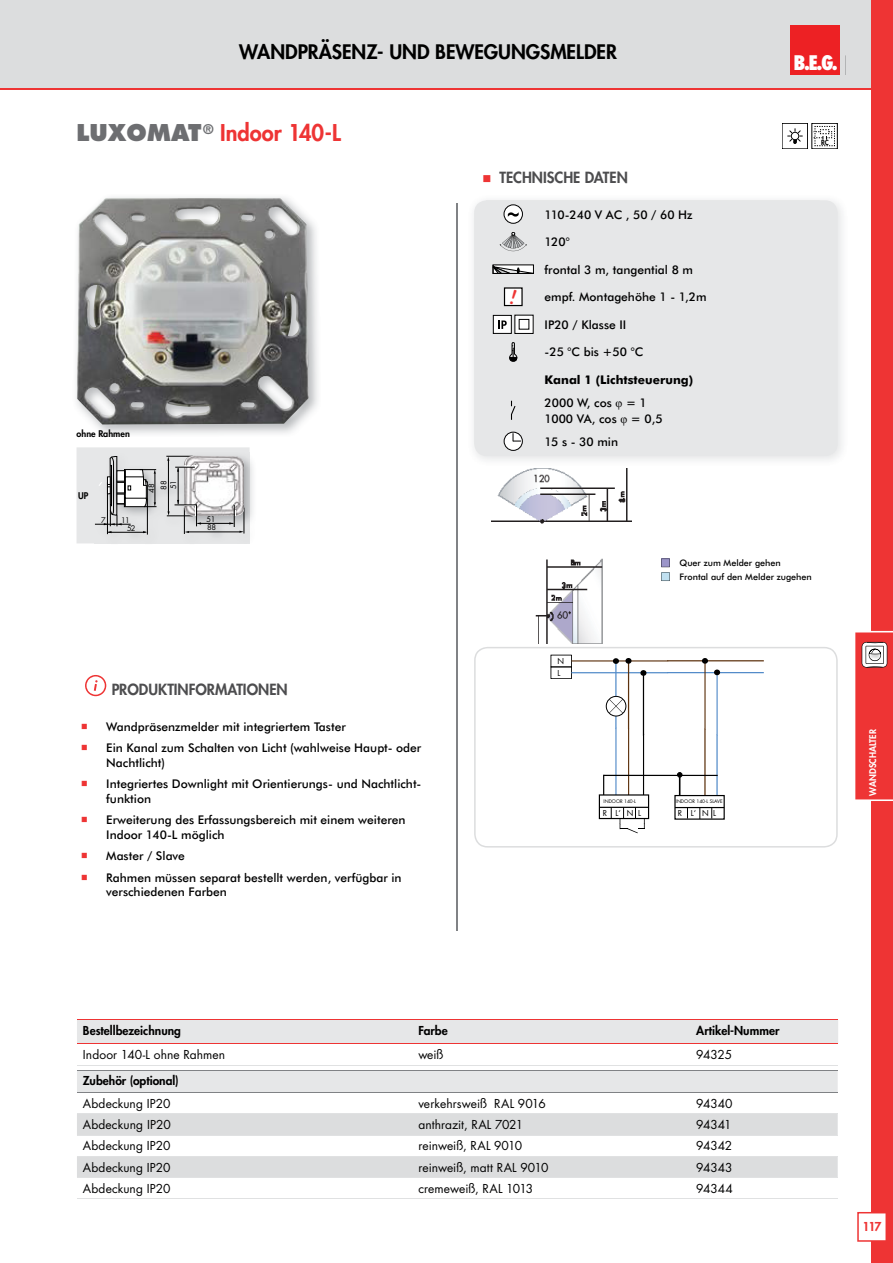
<style>
.page{position:relative;width:893px;height:1263px;background:#fff}
.page>*{position:absolute;margin:0;border:0;box-sizing:border-box;transform-origin:0 0}
.t1{font:800 22.5px "Futura";color:#ee3434}
.t2{font:800 condensed 19.65px "Futura";color:#fff}
.t3{font:800 19.5px "Futura";color:#000}
.t4{font:800 15px "Futura";color:#4d4d4f}
.t5{font:500 12px/14.4px "Futura BT";color:#000}
.t6{font:12px "Futura";letter-spacing:.005em;color:#000}
.t7{font:800 12px "Futura";color:#000}
.t8{font:700 12px/22.4px "Futura BT";color:#000}
.t9{font:800 12px "Futura";color:#ee3434}
.t10{font:500 9px/13.8px "Futura BT";color:#000}
.t11{font:800 9px "Futura";letter-spacing:.01em;color:#fff}
.t12{font:800 9px "Futura";color:#000}
.t13{font:800 9px "Futura";color:#000;scale:.96 1}
.t14{font:7.95px/11.6px "Futura";color:#000}
.t15{font:7.5px/8.2px "Futura";letter-spacing:-.05em;color:#000}
.t16{font:800 6.9px "Futura";color:#000}
.t17{font:4.8px "Futura";color:#000}
.s1{color:#6d6e71}
.s2{color:#ee3434}
.s3{font-weight:500}
.s4{font-family:"Times New Roman";font-weight:400}
.s5{font-stretch:normal;font-size:25.95px;color:#000}
.s6{font-family:"Minion Pro";font-weight:400;font-size:18px;color:#ee3434}
</style>
<div class="page">
<div style="left:0;top:0;width:876px;height:89px;background:#dcddde"></div>
<div style="left:872px;top:0;width:21px;height:1263px;background:#ee3434"></div>
<svg style="left:857px;top:1212px;width:29px;height:30px"></svg>
<div style="left:790px;top:26px;width:49px;height:49px;background:#ed2124"></div>
<hr style="left:0;top:88px;width:885px;height:2px;background:#ee3434">
<svg style="left:855px;top:631px;width:38px;height:170px"></svg>
<div style="left:474px;top:200px;width:364px;height:256px;background:#e6e7e8;border-radius:13px"></div>
<div style="left:504px;top:205px;width:18px;height:18px;background:#fff;border-radius:50%"></div>
<div style="left:504px;top:205px;width:19px;height:19px;border:1px solid #000;border-radius:50%"></div>
<svg style="left:508px;top:212px;width:11px;height:5px"></svg>
<svg style="left:500px;top:232px;width:27px;height:19px"></svg>
<svg style="left:492px;top:265px;width:42px;height:9px"></svg>
<div style="left:504px;top:288px;width:18px;height:18px;background:#fff"></div>
<div style="left:504px;top:287px;width:19px;height:19px;border:1px solid #000"></div>
<div style="left:493px;top:315px;width:18px;height:18px;background:#fff"></div>
<div style="left:493px;top:315px;width:19px;height:19px;border:1px solid #000"></div>
<svg style="left:499px;top:320px;width:8px;height:9px"></svg>
<svg style="left:516px;top:317px;width:16px;height:15px"></svg>
<div style="left:519px;top:319px;width:10px;height:10px;background:#fff"></div>
<div style="left:519px;top:319px;width:10px;height:11px;border:1px solid #000"></div>
<svg style="left:509px;top:342px;width:8px;height:19px"></svg>
<svg style="left:511px;top:401px;width:4px;height:19px"></svg>
<div style="left:504px;top:432px;width:18px;height:18px;background:#fff;border-radius:50%"></div>
<div style="left:504px;top:432px;width:19px;height:19px;border:1px solid #000;border-radius:50%"></div>
<svg style="left:513px;top:433px;width:8px;height:9px"></svg>
<img style="left:491px;top:469px;width:140px;height:174px">
<svg style="left:661px;top:559px;width:9px;height:22px"></svg>
<svg style="left:474px;top:647px;width:364px;height:200px"></svg>
<img style="left:77px;top:198px;width:232px;height:226px">
<svg style="left:77px;top:447px;width:173px;height:96px;background:#d0d0d1"></svg>
<svg style="left:85px;top:675px;width:21px;height:21px"></svg>
<svg style="left:77px;top:1019px;width:761px;height:73px"></svg>
<svg style="left:77px;top:1114px;width:761px;height:63px;fill:#dcddde"></svg>
<hr style="left:77px;top:1113px;width:335px;height:1px;background:#e0e1e2">
<hr style="left:412px;top:1113px;width:278px;height:1px;background:#e0e1e2">
<hr style="left:690px;top:1113px;width:148px;height:1px;background:#e0e1e2">
<hr style="left:77px;top:1135px;width:335px;height:1px;background:#e0e1e2">
<hr style="left:412px;top:1135px;width:278px;height:1px;background:#e0e1e2">
<hr style="left:690px;top:1135px;width:148px;height:1px;background:#e0e1e2">
<hr style="left:77px;top:1156px;width:335px;height:1px;background:#e0e1e2">
<hr style="left:412px;top:1156px;width:278px;height:1px;background:#e0e1e2">
<hr style="left:690px;top:1156px;width:148px;height:1px;background:#e0e1e2">
<hr style="left:77px;top:1177px;width:335px;height:1px;background:#e0e1e2">
<hr style="left:412px;top:1177px;width:278px;height:1px;background:#e0e1e2">
<hr style="left:690px;top:1177px;width:148px;height:1px;background:#e0e1e2">
<hr style="left:77px;top:1198px;width:335px;height:1px;background:#e0e1e2">
<hr style="left:412px;top:1198px;width:278px;height:1px;background:#e0e1e2">
<hr style="left:690px;top:1198px;width:148px;height:1px;background:#e0e1e2">
<hr style="left:77px;top:1070px;width:335px;height:1px;background:#808285">
<hr style="left:412px;top:1070px;width:278px;height:1px;background:#808285">
<hr style="left:690px;top:1070px;width:148px;height:1px;background:#808285">
<hr style="left:77px;top:1092px;width:335px;height:1px;background:#808285">
<hr style="left:412px;top:1092px;width:278px;height:1px;background:#808285">
<hr style="left:690px;top:1092px;width:148px;height:1px;background:#808285">
<svg style="left:788px;top:129px;width:14px;height:15px"></svg>
<div style="left:791px;top:132px;width:8px;height:8px;border:1px solid #000;border-radius:50%"></div>
<div style="left:782px;top:123px;width:26px;height:26px;border:1px solid #000"></div>
<svg style="left:814px;top:126px;width:21px;height:21px"></svg>
<hr style="left:456px;top:203px;width:2px;height:727px;background:#808285">
<h3 class="t3" style="left:239px;top:38px;width:379px">WANDPRÄSENZ- UND BEWEGUNGSMELDER</h3>
<h1 class="t1" style="left:77px;top:118px;width:266px"><span class="s1">LUXOMAT</span><sup>®</sup> Indoor 140-L</h1>
<p class="t12" style="left:77px;top:428px;width:55px">ohne Rahmen</p>
<p class="t13" style="left:78px;top:489px;width:12px">UP</p>
<p class="t15" style="left:101px;top:516px;width:6px">7</p>
<p class="t15" style="left:127px;top:516px;width:10px;text-indent:-6px">11<br>52</p>
<p class="t15" style="left:159px;top:490px;width:11px;rotate:-90deg">88</p>
<p class="t15" style="left:169px;top:489px;width:10px;rotate:-90deg">51</p>
<p class="t15" style="left:147px;top:493px;width:11px;rotate:-90deg">48</p>
<p class="t15" style="left:207px;top:515px;width:11px">51<br>88</p>
<p class="t4" style="left:483px;top:168px;width:147px"><span class="s2">■</span> TECHNISCHE DATEN</p>
<p class="t5" style="left:545px;top:207px;width:150px">110-240 V AC , 50 / 60 Hz</p>
<p class="t5" style="left:545px;top:235px;width:27px">120°</p>
<p class="t5" style="left:545px;top:262px;width:150px">frontal 3 m, tangential 8 m</p>
<p class="t5" style="left:545px;top:290px;width:163px">empf. Montagehöhe 1 - 1,2m</p>
<p class="t5" style="left:545px;top:317px;width:83px">IP20 / Klasse II</p>
<p class="t5" style="left:545px;top:345px;width:100px">-25 °C bis +50 °C</p>
<p class="t8" style="left:545px;top:369px;width:150px">Kanal 1 (Lichtsteuerung)<br><span class="s3">2000 W, cos</span> <span class="s4">φ</span> <span class="s3">= 1</span></p>
<p class="t5" style="left:545px;top:407px;width:120px;line-height:22.6px">1000 VA, cos <span class="s4">φ</span> = 0,5<br>15 s - 30 min</p>
<h2 class="t2" style="left:794px;top:50px;width:110px">B.E.G. <span class="s5">LUX</span></h2>
<p class="t16" style="left:821px;top:138px;width:9px">RC</p>
<p class="t4" style="left:112px;top:680px;width:177px">PRODUKTINFORMATIONEN</p>
<p class="t5" style="left:81px;top:719px;width:266px"><span class="s6">■</span> Wandpräsenzmelder mit integriertem Taster</p>
<p class="t5" style="left:106px;top:741px;width:316px;text-indent:-26px"><span class="s6">■</span> Ein Kanal zum Schalten von Licht (wahlweise Haupt- oder<br>Nachtlicht)</p>
<p class="t5" style="left:106px;top:777px;width:316px;text-indent:-26px"><span class="s6">■</span> Integriertes Downlight mit Orientierungs- und Nachtlicht&shy;funktion</p>
<p class="t5" style="left:106px;top:813px;width:301px;text-indent:-26px"><span class="s6">■</span> Erweiterung des Erfassungsbereich mit einem weiteren<br>Indoor 140-L möglich</p>
<p class="t5" style="left:81px;top:849px;width:106px"><span class="s6">■</span> Master / Slave</p>
<p class="t5" style="left:106px;top:870px;width:297px;text-indent:-26px"><span class="s6">■</span> Rahmen müssen separat bestellt werden, verfügbar in verschiedenen Farben</p>
<p class="t14" style="left:558px;top:655px;width:8px">N<br>L</p>
<p class="t10" style="left:679px;top:556px;width:134px">Quer zum Melder gehen<br>Frontal auf den Melder zugehen</p>
<p class="t17" style="left:603px;top:798px;width:34px">INDOOR 140-L</p>
<p class="t17" style="left:676px;top:798px;width:48px">INDOOR 140-L SLAVE</p>
<p class="t14" style="left:603px;top:807px;width:40px">R L‘NL</p>
<p class="t14" style="left:678px;top:807px;width:40px">R L‘NL</p>
<p class="t7" style="left:83px;top:1022px;width:100px">Bestellbezeichnung</p>
<p class="t7" style="left:418px;top:1022px;width:31px">Farbe</p>
<p class="t7" style="left:696px;top:1022px;width:85px">Artikel-Nummer</p>
<p class="t6" style="left:83px;top:1046px;width:144px">Indoor 140-L ohne Rahmen</p>
<p class="t6" style="left:418px;top:1046px;width:26px">weiß</p>
<p class="t6" style="left:696px;top:1046px;width:37px">94325</p>
<p class="t7" style="left:83px;top:1073px;width:97px">Zubehör (optional)</p>
<p class="t6" style="left:83px;top:1095px;width:89px">Abdeckung IP20</p>
<p class="t6" style="left:418px;top:1095px;width:129px">verkehrsweiß RAL 9016</p>
<p class="t6" style="left:696px;top:1095px;width:38px">94340</p>
<p class="t6" style="left:83px;top:1116px;width:89px">Abdeckung IP20</p>
<p class="t6" style="left:418px;top:1116px;width:106px">anthrazit, RAL 7021</p>
<p class="t6" style="left:696px;top:1116px;width:37px">94341</p>
<p class="t6" style="left:83px;top:1137px;width:89px">Abdeckung IP20</p>
<p class="t6" style="left:418px;top:1137px;width:105px">reinweiß, RAL 9010</p>
<p class="t6" style="left:696px;top:1137px;width:37px">94342</p>
<p class="t6" style="left:83px;top:1159px;width:89px">Abdeckung IP20</p>
<p class="t6" style="left:418px;top:1159px;width:131px">reinweiß, matt RAL 9010</p>
<p class="t6" style="left:696px;top:1159px;width:38px">94343</p>
<p class="t6" style="left:83px;top:1180px;width:89px">Abdeckung IP20</p>
<p class="t6" style="left:418px;top:1180px;width:116px">cremeweiß, RAL 1013</p>
<p class="t6" style="left:696px;top:1180px;width:38px">94344</p>
<p class="t11" style="left:867px;top:796px;width:68px;rotate:-90deg">WANDSCHALTER</p>
<p class="t9" style="left:863px;top:1219px;width:21px">117</p>
</div>
